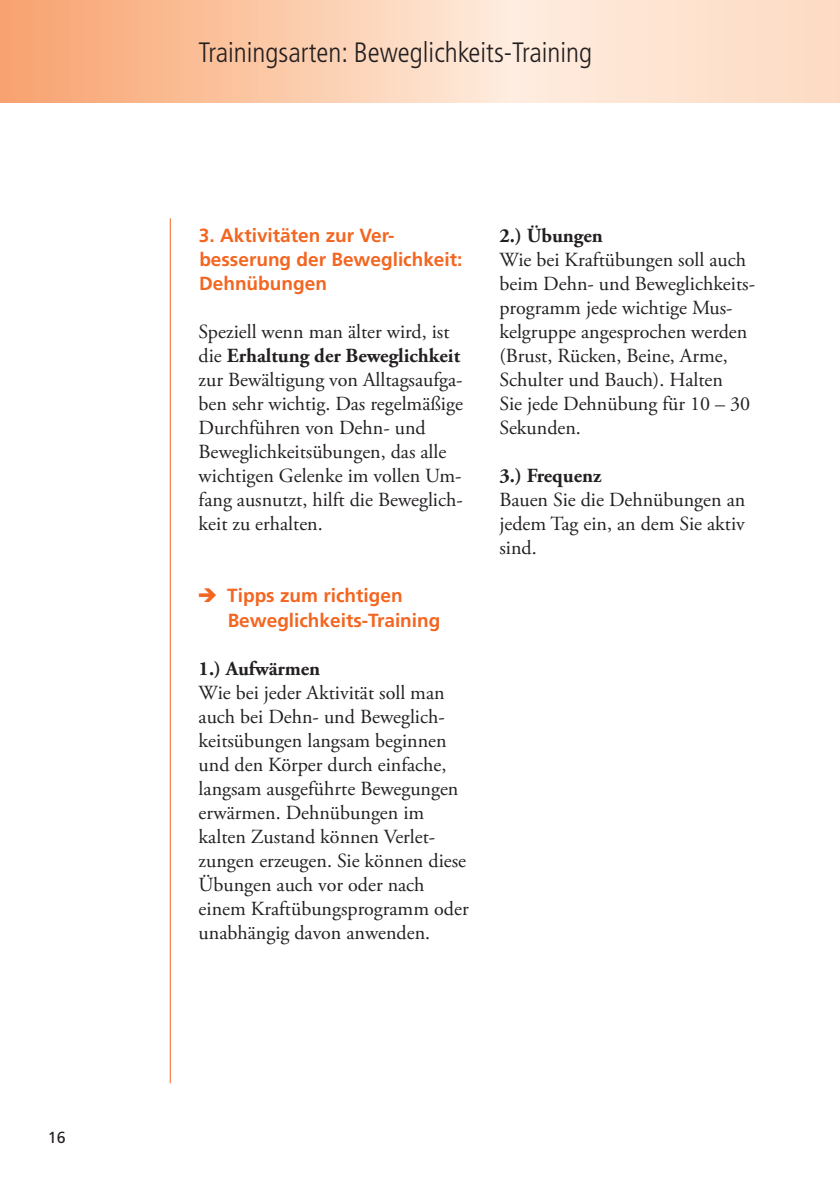
<style>
.page{position:relative;width:840px;height:1191px;background:#fff}
.page>*{position:absolute;margin:0;border:0;box-sizing:border-box;transform-origin:0 0}
.t1{font:300 condensed 28px "Frutiger LT Std";color:#231f20}
.t2{font:20px/24px "Adobe Garamond Pro";color:#231f20}
.t3{font:700 20px "Adobe Garamond Pro";color:#231f20}
.t4{font:700 19px/24px "Frutiger LT Std";color:#f36621}
.t5{font:16px "Frutiger LT Std";color:#231f20}
.s1{font-weight:700}
</style>
<div class="page">
<hr style="left:170px;top:218px;width:1px;height:865px;background:#f36621">
<svg style="left:0;top:0;width:839px;height:102px;background:#fcd1b5"></svg>
<p class="t5" style="left:48px;top:1128px;width:19px">16</p>
<h1 class="t1" style="left:198px;top:36px;width:395px">Trainingsarten: Beweglichkeits-Training</h1>
<p class="t4" style="left:199px;top:224px;width:265px">3. Aktivitäten zur Ver&shy;besserung der Beweglichkeit:<br>Dehnübungen</p>
<p class="t2" style="left:198px;top:321px;width:265px">Speziell wenn man älter wird, ist die <span class="s1">Erhaltung der Beweglichkeit </span>zur Bewältigung von Alltagsaufga&shy;ben sehr wichtig. Das regelmäßige<br>Durchführen von Dehn- und<br>Beweglichkeitsübungen, das alle wichtigen Gelenke im vollen Um&shy;fang ausnutzt, hilft die Beweglich&shy;keit zu erhalten.</p>
<p class="t4" style="left:227px;top:584px;width:214px;text-indent:-30px">➔ Tipps zum richtigen<br>Beweglichkeits-Training</p>
<p class="t3" style="left:198px;top:656px;width:123px">1.) Aufwärmen</p>
<p class="t2" style="left:198px;top:681px;width:271px">Wie bei jeder Aktivität soll man auch bei Dehn- und Beweglich&shy;keitsübungen langsam beginnen und den Körper durch einfache, langsam ausgeführte Bewegungen erwärmen. Dehnübungen im kalten Zustand können Verlet&shy;zungen erzeugen. Sie können diese<br>Übungen auch vor oder nach einem Kraftübungsprogramm oder unabhängig davon anwenden.</p>
<p class="t3" style="left:499px;top:224px;width:105px">2.) Übungen</p>
<p class="t2" style="left:499px;top:249px;width:257px">Wie bei Kraftübungen soll auch beim Dehn- und Beweglichkeits&shy;programm jede wichtige Mus&shy;kelgruppe angesprochen werden (Brust, Rücken, Beine, Arme,<br>Schulter und Bauch). Halten<br>Sie jede Dehnübung für 10 – 30<br>Sekunden.</p>
<p class="t3" style="left:499px;top:464px;width:103px">3.) Frequenz</p>
<p class="t2" style="left:499px;top:489px;width:247px;text-align:justify">Bauen Sie die Dehnübungen an jedem Tag ein, an dem Sie aktiv sind.</p>
</div>
